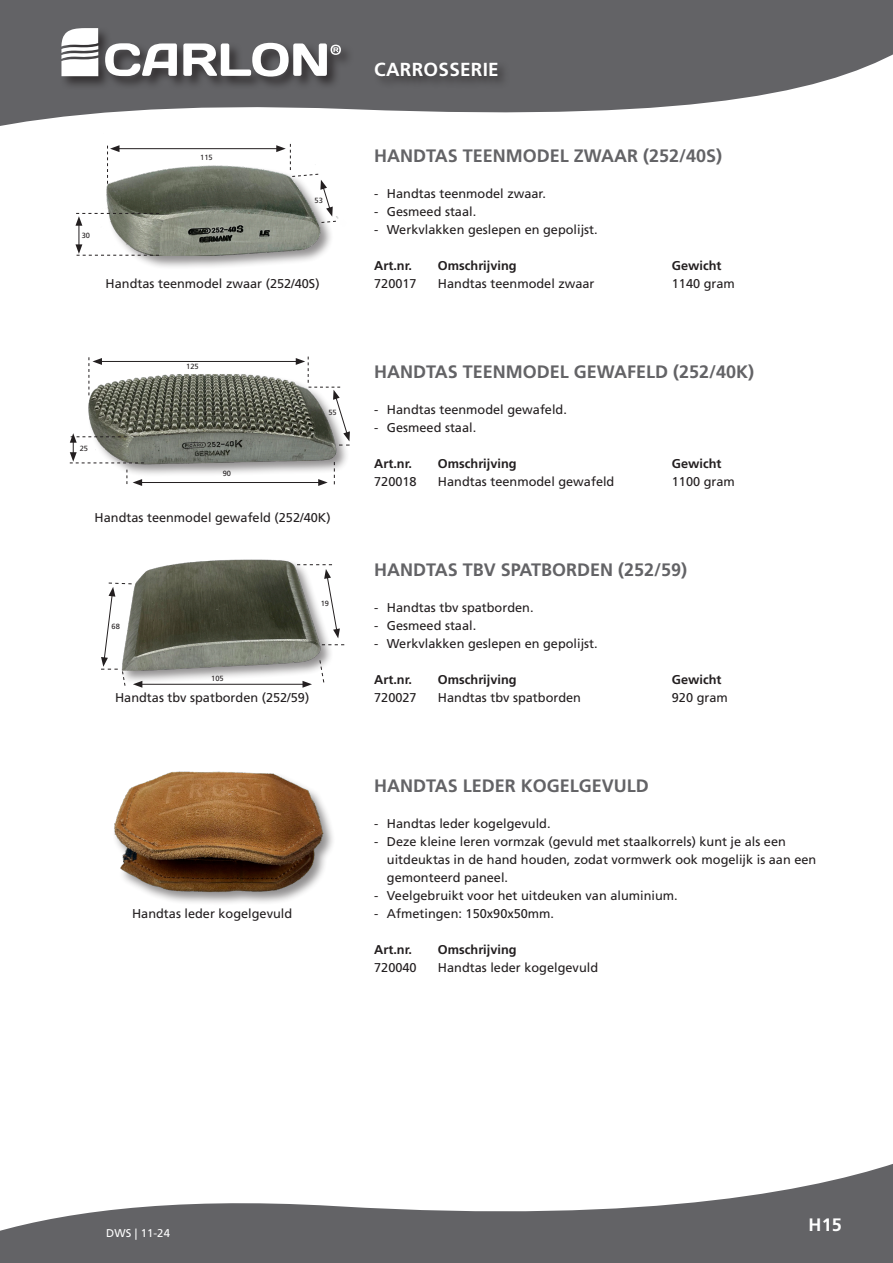
<style>
.page{position:relative;width:893px;height:1263px;background:#fff}
.page>*{position:absolute;margin:0;border:0;box-sizing:border-box;transform-origin:0 0}
.t1{font:700 18.9px "Frutiger LT Std";letter-spacing:.015em;color:#fff}
.t2{font:700 18px "Frutiger LT Std";color:#636366}
.t3{font:700 18px "Frutiger LT Std";color:#fff}
.omschrijving{font:12.75px/18px "Frutiger LT Std";color:#231f20}
.art_omschr_plat{font:12.75px "Frutiger LT Std";color:#231f20}
.art_omschr_vet{font:700 12.75px "Frutiger LT Std";color:#231f20}
.t4{font:11.25px "Frutiger LT Std";letter-spacing:.01em;color:#fff}
.t5{font:7.5px "Frutiger LT Std";color:#231f20}
</style>
<div class="page">
<svg style="left:0;top:1164px;width:893px;height:99px;fill:#636366"></svg>
<svg style="left:0;top:0;width:893px;height:126px;fill:#636366"></svg>
<div style="left:374px;top:60px;width:137px;height:30px;background:#231f20;opacity:.75"></div>
<div style="left:60px;top:26px;width:294px;height:65px;background:#231f20;opacity:.75"></div>
<svg style="left:105px;top:43px;width:72px;height:33px"></svg>
<svg style="left:183px;top:43px;width:158px;height:34px"></svg>
<svg style="left:61px;top:28px;width:37px;height:48px"></svg>
<div style="left:105px;top:164px;width:246px;height:106px;background:#231f20;opacity:.5"></div>
<img style="left:89px;top:143px;width:251px;height:113px">
<div style="left:87px;top:372px;width:263px;height:105px;background:#231f20;opacity:.5"></div>
<img style="left:87px;top:374px;width:253px;height:112px">
<img style="left:136px;top:559px;width:203px;height:122px">
<img style="left:114px;top:771px;width:219px;height:132px">
<hr style="left:117px;top:148px;width:162px;height:1px;background:#231f20">
<svg style="left:107px;top:145px;width:13px;height:39px"></svg>
<svg style="left:276px;top:144px;width:61px;height:79px"></svg>
<svg style="left:75px;top:213px;width:84px;height:43px"></svg>
<svg style="left:334px;top:462px;width:1px;height:22px"></svg>
<hr style="left:140px;top:482px;width:181px;height:1px;background:#231f20">
<svg style="left:318px;top:479px;width:10px;height:7px"></svg>
<svg style="left:127px;top:470px;width:15px;height:16px"></svg>
<hr style="left:100px;top:361px;width:198px;height:1px;background:#231f20">
<svg style="left:89px;top:357px;width:13px;height:38px"></svg>
<svg style="left:296px;top:357px;width:54px;height:89px"></svg>
<svg style="left:70px;top:433px;width:74px;height:30px"></svg>
<svg style="left:322px;top:644px;width:22px;height:1px"></svg>
<hr style="left:140px;top:684px;width:165px;height:1px;background:#231f20">
<svg style="left:302px;top:681px;width:10px;height:7px"></svg>
<svg style="left:101px;top:582px;width:41px;height:106px"></svg>
<svg style="left:319px;top:659px;width:6px;height:24px"></svg>
<svg style="left:297px;top:564px;width:43px;height:74px"></svg>
<p class="t5" style="left:82px;top:231px;width:10px">30</p>
<p class="t5" style="left:200px;top:153px;width:14px">115</p>
<p class="t5" style="left:315px;top:196px;width:10px">53</p>
<p class="omschrijving" style="left:106px;top:275px;width:215px">Handtas teenmodel zwaar (252/40S)</p>
<p class="t5" style="left:80px;top:444px;width:10px">25</p>
<p class="t5" style="left:186px;top:362px;width:14px">125</p>
<p class="t5" style="left:223px;top:469px;width:10px">90</p>
<p class="t5" style="left:328px;top:408px;width:10px">55</p>
<p class="omschrijving" style="left:95px;top:509px;width:237px">Handtas teenmodel gewafeld (252/40K)</p>
<p class="t5" style="left:112px;top:622px;width:10px">68</p>
<p class="t5" style="left:321px;top:599px;width:10px">19</p>
<p class="t5" style="left:211px;top:674px;width:14px">105</p>
<p class="omschrijving" style="left:115px;top:689px;width:196px">Handtas tbv spatborden (252/59)</p>
<p class="omschrijving" style="left:132px;top:905px;width:162px">Handtas leder kogelgevuld</p>
<p class="t1" style="left:374px;top:58px;width:126px">CARROSSERIE</p>
<p class="t2" style="left:374px;top:145px;width:349px">HANDTAS TEENMODEL ZWAAR (252/40S)</p>
<p class="omschrijving" style="left:374px;top:185px;width:173px">- Handtas teenmodel zwaar.</p>
<p class="omschrijving" style="left:374px;top:203px;width:104px">- Gesmeed staal.</p>
<p class="omschrijving" style="left:374px;top:221px;width:225px">- Werkvlakken geslepen en gepolijst.</p>
<p class="art_omschr_vet" style="left:374px;top:258px;width:39px">Art.nr.</p>
<p class="art_omschr_vet" style="left:438px;top:258px;width:80px">Omschrijving</p>
<p class="art_omschr_vet" style="left:672px;top:258px;width:51px">Gewicht</p>
<p class="art_omschr_plat" style="left:374px;top:276px;width:44px">720017</p>
<p class="art_omschr_plat" style="left:438px;top:276px;width:158px">Handtas teenmodel zwaar</p>
<p class="art_omschr_plat" style="left:672px;top:276px;width:65px">1140 gram</p>
<p class="t2" style="left:374px;top:361px;width:381px">HANDTAS TEENMODEL GEWAFELD (252/40K)</p>
<p class="omschrijving" style="left:374px;top:401px;width:194px">- Handtas teenmodel gewafeld.</p>
<p class="omschrijving" style="left:374px;top:419px;width:104px">- Gesmeed staal.</p>
<p class="art_omschr_vet" style="left:374px;top:456px;width:39px">Art.nr.</p>
<p class="art_omschr_vet" style="left:438px;top:456px;width:80px">Omschrijving</p>
<p class="art_omschr_vet" style="left:672px;top:456px;width:51px">Gewicht</p>
<p class="art_omschr_plat" style="left:374px;top:474px;width:44px">720018</p>
<p class="art_omschr_plat" style="left:438px;top:474px;width:178px">Handtas teenmodel gewafeld</p>
<p class="art_omschr_plat" style="left:672px;top:474px;width:65px">1100 gram</p>
<p class="t2" style="left:374px;top:559px;width:314px">HANDTAS TBV SPATBORDEN (252/59)</p>
<p class="omschrijving" style="left:374px;top:599px;width:161px">- Handtas tbv spatborden.</p>
<p class="omschrijving" style="left:374px;top:617px;width:104px">- Gesmeed staal.</p>
<p class="omschrijving" style="left:374px;top:635px;width:225px">- Werkvlakken geslepen en gepolijst.</p>
<p class="art_omschr_vet" style="left:374px;top:672px;width:39px">Art.nr.</p>
<p class="art_omschr_vet" style="left:438px;top:672px;width:80px">Omschrijving</p>
<p class="art_omschr_vet" style="left:672px;top:672px;width:51px">Gewicht</p>
<p class="art_omschr_plat" style="left:374px;top:690px;width:44px">720027</p>
<p class="art_omschr_plat" style="left:438px;top:690px;width:145px">Handtas tbv spatborden</p>
<p class="art_omschr_plat" style="left:672px;top:690px;width:57px">920 gram</p>
<p class="t2" style="left:374px;top:775px;width:276px">HANDTAS LEDER KOGELGEVULD</p>
<p class="omschrijving" style="left:374px;top:815px;width:178px">- Handtas leder kogelgevuld.</p>
<p class="omschrijving" style="left:387px;top:833px;width:431px;text-indent:-13px">- Deze kleine leren vormzak (gevuld met staalkorrels) kunt je als een uitdeuktas in de hand houden, zodat vormwerk ook mogelijk is aan een gemonteerd paneel.</p>
<p class="omschrijving" style="left:374px;top:887px;width:305px">- Veelgebruikt voor het uitdeuken van aluminium.</p>
<p class="omschrijving" style="left:374px;top:905px;width:181px">- Afmetingen: 150x90x50mm.</p>
<p class="art_omschr_vet" style="left:374px;top:942px;width:39px">Art.nr.</p>
<p class="art_omschr_vet" style="left:438px;top:942px;width:80px">Omschrijving</p>
<p class="art_omschr_plat" style="left:374px;top:960px;width:44px">720040</p>
<p class="art_omschr_plat" style="left:438px;top:960px;width:162px">Handtas leder kogelgevuld</p>
<p class="t4" style="left:106px;top:1226px;width:65px">DWS | 11-24</p>
<p class="t3" style="left:809px;top:1214px;width:35px">H15</p>
</div>
